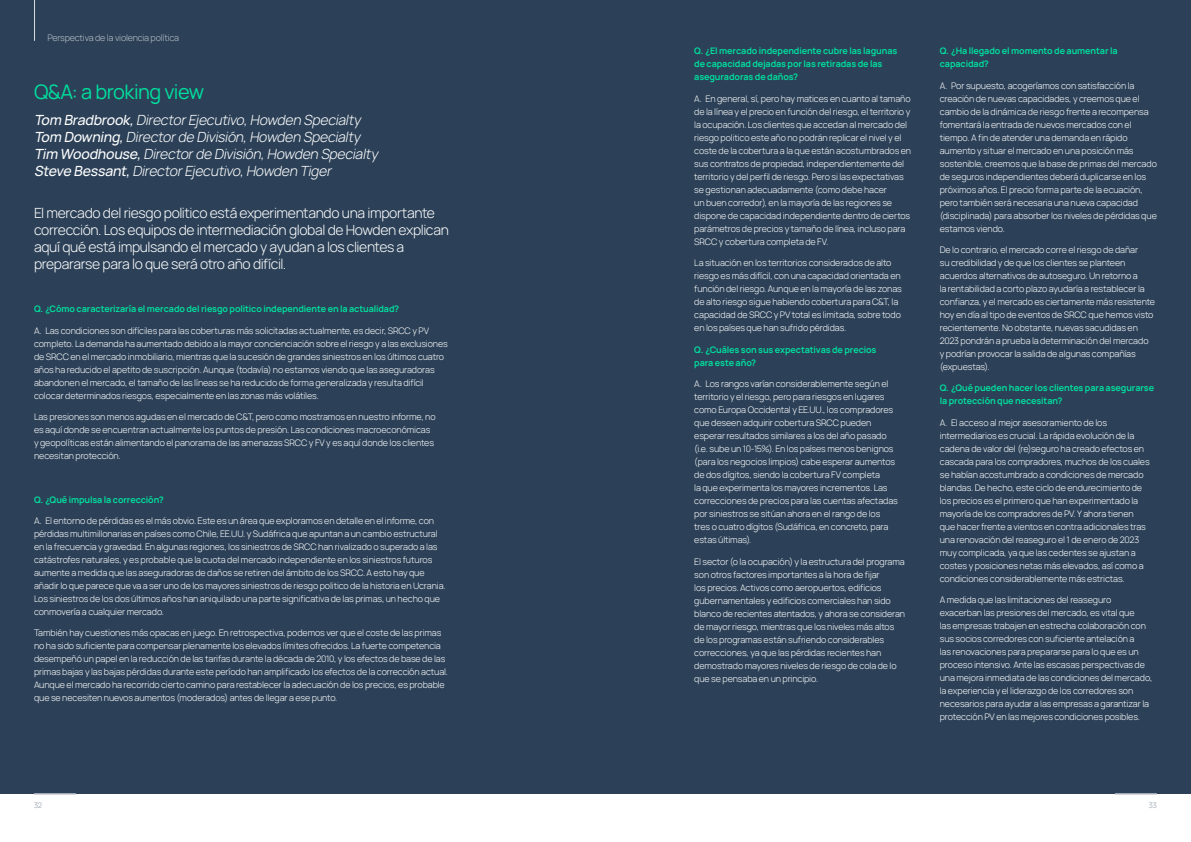
<style>
.page{position:relative;width:1191px;height:842px;background:#fff}
.page>*{position:absolute;margin:0;border:0;box-sizing:border-box;transform-origin:0 0}
.t1{font:20px "Manrope";letter-spacing:-.03em;color:#00df9e}
.t2{font:300 14px/17px "Manrope";letter-spacing:-.025em;color:#fff}
.t3{font:italic 300 14px/17px "Manrope";color:#fff}
.t4{font:300 9px/13px "Manrope";letter-spacing:-.015em;color:#fff}
.t5{font:700 9px/13px "Manrope";letter-spacing:-.01em;color:#00df9e}
.t6{font:300 9px "Manrope";letter-spacing:-.02em;color:#b8bfc7}
.t7{font:300 7.5px "Manrope";color:#b8bfc7}
.s1{font-weight:500}
</style>
<div class="page">
<div style="left:0;top:0;width:1191px;height:794px;background:#2c4158"></div>
<hr style="left:34px;top:793px;width:42px;height:1px;background:#b8bfc7">
<hr style="left:34px;top:0;width:1px;height:41px;background:#dbdfe3">
<hr style="left:1114px;top:793px;width:43px;height:1px;background:#b8bfc7">
<p class="t6" style="left:47px;top:32px;width:133px">Perspectiva de la violencia política</p>
<p class="t6" style="left:47px;top:32px;width:81px">Insuring he Invisible</p>
<h1 class="t1" style="left:34px;top:81px;width:172px">Q&amp;A: a broking view</h1>
<h2 class="t3" style="left:34px;top:112px;width:348px"><span class="s1">Tom Bradbrook,</span>DirectorEjecutivo,Howden Specialty <span class="s1">Tom Downing,</span>Directorde División,Howden Specialty <span class="s1">Tim Woodhouse,</span>Directorde División,Howden Specialty <span class="s1">Steve Bessant,</span>DirectorEjecutivo,Howden Tiger</h2>
<p class="t2" style="left:34px;top:205px;width:416px">El mercado del riesgo politico está experimentando una importante corrección. Los equipos de intermediación global de Howden explican aquí qué está impulsando el mercado y ayudan a los clientes a prepararse para lo que será otro año difícil.</p>
<p class="t5" style="left:34px;top:303px;width:367px">Q. ¿Cómo caracterizaría el mercado del riesgo politico independiente en la actualidad?</p>
<p class="t4" style="left:34px;top:324px;width:415px">A. Las condiciones son difíciles para las coberturas más solicitadas actualmente, es decir, SRCC y PV completo. La demanda ha aumentado debido a la mayor concienciación sobre el riesgo y a las exclusiones de SRCC en el mercado inmobiliario, mientras que la sucesión de grandes siniestros en los últimos cuatro años ha reducido el apetito de suscripción. Aunque (todavía) no estamos viendo que las aseguradoras abandonen el mercado, el tamaño de las líneas se ha reducido de forma generalizada y resulta difícil colocar determinados riesgos, especialmente en las zonas más volátiles.</p>
<p class="t4" style="left:34px;top:411px;width:403px">Las presiones son menos agudas en el mercado de C&amp;T, pero como mostramos en nuestro informe, no es aquí donde se encuentran actualmente los puntos de presión. Las condiciones macroeconómicas y geopolíticas están alimentando el panorama de las amenazas SRCC y FV y es aquí donde los clientes necesitan protección.</p>
<p class="t5" style="left:34px;top:493px;width:131px">Q. ¿Qué impulsa la corrección?</p>
<p class="t4" style="left:34px;top:514px;width:413px">A. El entorno de pérdidas es el más obvio. Este es un área que exploramos en detalle en el informe, con pérdidas multimillonarias en países como Chile, EE.UU. y Sudáfrica que apuntan a un cambio estructural en la frecuencia y gravedad. En algunas regiones, los siniestros de SRCC han rivalizado o superado a las catástrofes naturales, y es probable que la cuota del mercado independiente en los siniestros futuros aumente a medida que las aseguradoras de daños se retiren del ámbito de los SRCC. A esto hay que añadir lo que parece que va a ser uno de los mayores siniestros de riesgo politico de la historia en Ucrania.<br>Los siniestros de los dos últimos años han aniquilado una parte significativa de las primas, un hecho que conmovería a cualquier mercado.</p>
<p class="t4" style="left:34px;top:627px;width:415px">También hay cuestiones más opacas en juego. En retrospectiva, podemos ver que el coste de las primas no ha sido suficiente para compensar plenamente los elevados límites ofrecidos. La fuerte competencia desempeñó un papel en la reducción de las tarifas durante la década de 2010, y los efectos de base de las primas bajas y las bajas pérdidas durante este período han amplificado los efectos de la corrección actual.<br>Aunque el mercado ha recorrido cierto camino para restablecer la adecuación de los precios, es probable que se necesiten nuevos aumentos (moderados) antes de llegar a ese punto.</p>
<p class="t7" style="left:34px;top:801px;width:10px">32</p>
<p class="t5" style="left:694px;top:44px;width:204px">Q. ¿El mercado independiente cubre las lagunas de capacidad dejadas por las retiradas de las aseguradoras de daños?</p>
<p class="t4" style="left:694px;top:92px;width:218px">A. En general, sí, pero hay matices en cuanto al tamaño de la línea y el precio en función del riesgo, el territorio y la ocupación. Los clientes que accedan al mercado del riesgo politico este año no podrán replicar el nivel y el coste de la cobertura a la que están acostumbrados en sus contratos de propiedad, independientemente del territorio y del perfil de riesgo. Pero si las expectativas se gestionan adecuadamente (como debe hacer<br>un buen corredor), en la mayoría de las regiones se dispone de capacidad independiente dentro de ciertos parámetros de precios y tamaño de línea, incluso para SRCC y cobertura completa de FV.</p>
<p class="t4" style="left:694px;top:257px;width:209px">La situación en los territorios considerados de alto riesgo es más difícil, con una capacidad orientada en función del riesgo. Aunque en la mayoría de las zonas de alto riesgo sigue habiendo cobertura para C&amp;T, la capacidad de SRCC y PV total es limitada, sobre todo en los países que han sufrido pérdidas.</p>
<p class="t5" style="left:694px;top:343px;width:184px">Q. ¿Cuáles son sus expectativas de precios para este año?</p>
<p class="t4" style="left:694px;top:378px;width:205px">A. Los rangos varían considerablemente según el territorio y el riesgo, pero para riesgos en lugares como Europa Occidental y EE.UU., los compradores que deseen adquirir cobertura SRCC pueden esperar resultados similares a los del año pasado (i.e. sube un 10-15%). En los países menos benignos (para los negocios limpios) cabe esperar aumentos de dos dígitos, siendo la cobertura FV completa<br>la que experimenta los mayores incrementos. Las correcciones de precios para las cuentas afectadas por siniestros se sitúan ahora en el rango de los tres o cuatro dígitos (Sudáfrica, en concreto, para estas últimas).</p>
<p class="t4" style="left:694px;top:555px;width:212px">El sector (o la ocupación) y la estructura del programa son otros factores importantes a la hora de fijar<br>los precios. Activos como aeropuertos, edificios gubernamentales y edificios comerciales han sido blanco de recientes atentados, y ahora se consideran de mayor riesgo, mientras que los niveles más altos de los programas están sufriendo considerables correcciones, ya que las pérdidas recientes han demostrado mayores niveles de riesgo de cola de lo que se pensaba en un principio.</p>
<p class="t5" style="left:939px;top:44px;width:179px">Q. ¿Ha llegado el momento de aumentar la capacidad?</p>
<p class="t4" style="left:939px;top:79px;width:219px">A. Por supuesto, acogeríamos con satisfacción la creación de nuevas capacidades, y creemos que el cambio de la dinámica de riesgo frente a recompensa fomentará la entrada de nuevos mercados con el tiempo. A fin de atender una demanda en rápido aumento y situar el mercado en una posición más sostenible, creemos que la base de primas del mercado de seguros independientes deberá duplicarse en los próximos años. El precio forma parte de la ecuación, pero también será necesaria una nueva capacidad (disciplinada) para absorber los niveles de pérdidas que estamos viendo.</p>
<p class="t4" style="left:939px;top:243px;width:217px">De lo contrario, el mercado corre el riesgo de dañar<br>su credibilidad y de que los clientes se planteen acuerdos alternativos de autoseguro. Un retorno a<br>la rentabilidad a corto plazo ayudaría a restablecer la confianza, y el mercado es ciertamente más resistente hoy en día al tipo de eventos de SRCC que hemos visto recientemente. No obstante, nuevas sacudidas en 2023 pondrán a prueba la determinación del mercado y podrían provocar la salida de algunas compañías (expuestas).</p>
<p class="t5" style="left:939px;top:382px;width:216px">Q. ¿Qué pueden hacer los clientes para asegurarse la protección que necesitan?</p>
<p class="t4" style="left:939px;top:416px;width:211px">A. El acceso al mejor asesoramiento de los intermediarios es crucial. La rápida evolución de la cadena de valor del (re)seguro ha creado efectos en cascada para los compradores, muchos de los cuales se habían acostumbrado a condiciones de mercado blandas. De hecho, este ciclo de endurecimiento de los precios es el primero que han experimentado la mayoría de los compradores de PV. Y ahora tienen que hacer frente a vientos en contra adicionales tras una renovación del reaseguro el 1 de enero de 2023 muy complicada, ya que las cedentes se ajustan a costes y posiciones netas más elevados, así como a condiciones considerablemente más estrictas.</p>
<p class="t4" style="left:939px;top:594px;width:214px">A medida que las limitaciones del reaseguro exacerban las presiones del mercado, es vital que<br>las empresas trabajen en estrecha colaboración con sus socios corredores con suficiente antelación a<br>las renovaciones para prepararse para lo que es un proceso intensivo. Ante las escasas perspectivas de una mejora inmediata de las condiciones del mercado, la experiencia y el liderazgo de los corredores son necesarios para ayudar a las empresas a garantizar la protección PV en las mejores condiciones posibles.</p>
<p class="t7" style="left:1148px;top:801px;width:10px">33</p>
</div>
